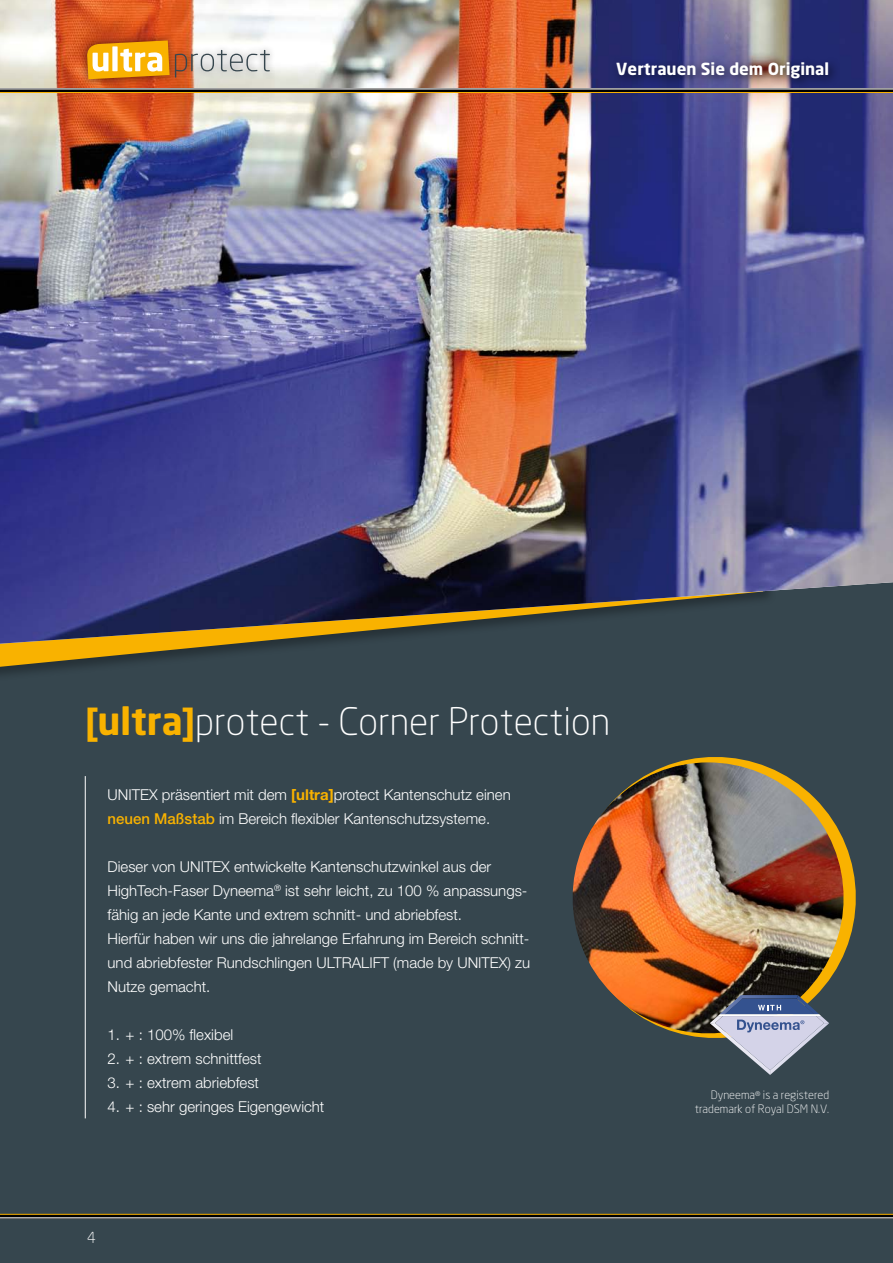
<style>
.page{position:relative;width:893px;height:1263px;background:#36464e}
.page>*{position:absolute;margin:0;border:0;box-sizing:border-box;transform-origin:0 0}
.t1{font:300 37.5px "Neo Sans";color:#fff}
.t2{font:700 16.5px "Neo Sans";color:#fff}
.t3{font:300 15px/24px "Helvetica Neue LT Std";color:#fff}
.t4{font:300 15px "Neo Sans";color:#fff}
.t5{font:300 11.4px/13.8px "Neo Sans";color:#fff;text-align:right}
.s1{font-family:"Helvetica Neue LT Std";font-weight:700;color:#f9b200}
.s2{font-weight:700;color:#f9b200}
.s3{font-weight:500;color:#f9b200}
</style>
<div class="page">
<svg style="left:0;top:644px;width:302px;height:23px"></svg>
<img style="left:0;top:0;width:893px;height:644px">
<div style="left:79px;top:33px;width:198px;height:54px;background:#000;opacity:.5"></div>
<svg style="left:87px;top:40px;width:183px;height:39px;background:#e0b97f"></svg>
<svg style="left:0;top:89px;width:893px;height:3px;background:#222"></svg>
<hr style="left:0;top:92px;width:893px;height:1px;background:#f9b200">
<hr style="left:0;top:88px;width:893px;height:1px;background:#fff">
<hr style="left:0;top:1214px;width:893px;height:4px;background:#000">
<hr style="left:0;top:1214px;width:893px;height:1px;background:#f9b200">
<hr style="left:0;top:1217px;width:893px;height:1px;background:#fff">
<hr style="left:85px;top:776px;width:1px;height:342px;background:#fff">
<img style="left:572px;top:762px;width:284px;height:276px">
<svg style="left:710px;top:995px;width:119px;height:80px"></svg>
<div style="left:611px;top:56px;width:229px;height:34px;background:#000;opacity:.6"></div>
<p class="t2" style="left:616px;top:61px;width:214px">Vertrauen Sie dem Original</p>
<h1 class="t1" style="left:85px;top:705px;width:527px"><span class="s1">[</span><span class="s2">ultra</span><span class="s1">]</span>protect - Corner Protection</h1>
<p class="t3" style="left:108px;top:782px;width:405px">UNITEX präsentiert mit dem <span class="s2">[ultra]</span>protect Kantenschutz einen <span class="s3">neuen Maßstab</span> im Bereich flexibler Kantenschutzsysteme.</p>
<p class="t3" style="left:108px;top:854px;width:424px">Dieser von UNITEX entwickelte Kantenschutzwinkel aus der HighTech-Faser Dyneema<sup>®</sup> ist sehr leicht, zu 100 % anpassungs&shy;fähig an jede Kante und extrem schnitt- und abriebfest.<br>Hierfür haben wir uns die jahrelange Erfahrung im Bereich schnitt&shy;und abriebfester Rundschlingen ULTRALIFT (made by UNITEX) zu Nutze gemacht.</p>
<p class="t3" style="left:108px;top:1022px;width:127px">1. + : 100% flexibel</p>
<p class="t3" style="left:108px;top:1046px;width:155px">2. + : extrem schnittfest</p>
<p class="t3" style="left:108px;top:1070px;width:153px">3. + : extrem abriebfest</p>
<p class="t3" style="left:108px;top:1094px;width:218px">4. + : sehr geringes Eigengewicht</p>
<p class="t5" style="left:695px;top:1089px;width:136px">Dyneema<sup>®</sup> is a registered trademark of Royal DSM N.V.</p>
<p class="t4" style="left:87px;top:1231px;width:10px">4</p>
</div>
